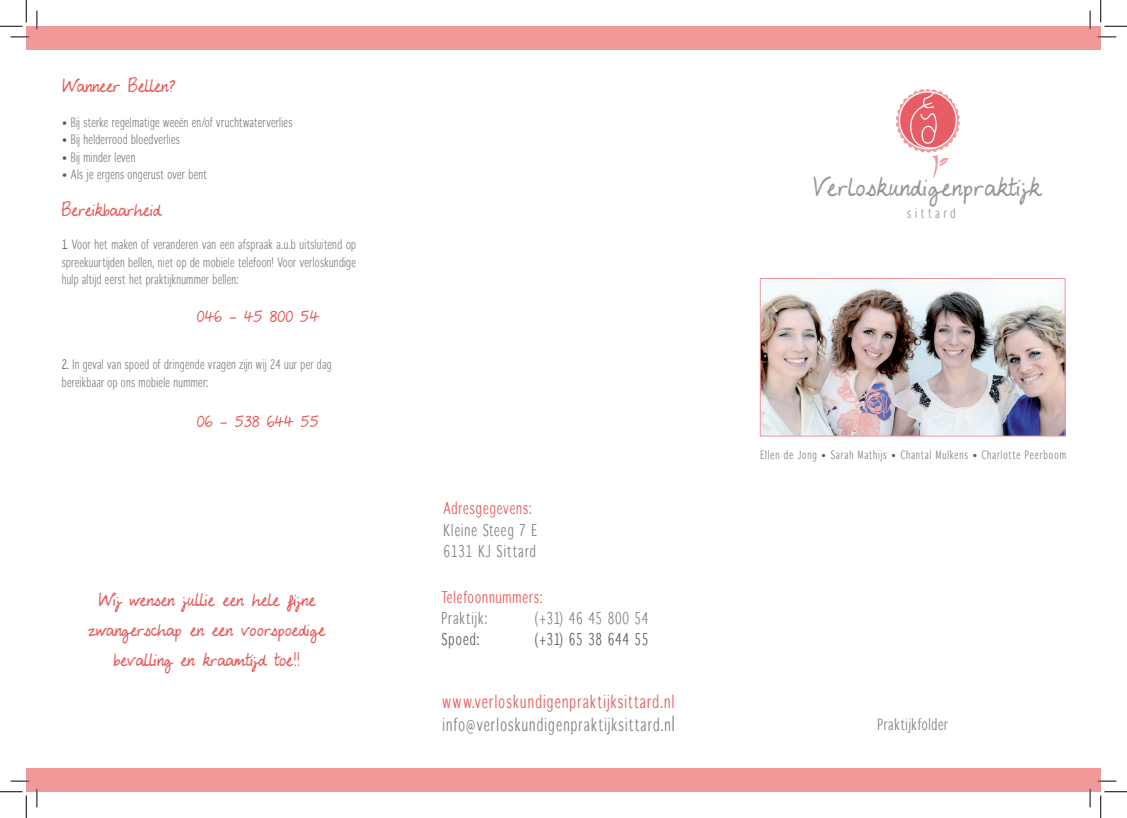
<style>
.page{position:relative;width:1127px;height:818px;background:#fff}
.page>*{position:absolute;margin:0;border:0;box-sizing:border-box;transform-origin:0 0}
.t1{font:23.12px "My Lucky Penny";letter-spacing:.035em;color:#969695}
.t2{font:17px "Winterthur Condensed";letter-spacing:.065em;color:#7e8083}
.t3{font:17px "Winterthur Condensed";letter-spacing:.07em;color:#e85756}
.t4{font:16.25px "My Lucky Penny";color:#e85756}
.t5{font:15.62px "Winterthur Condensed";letter-spacing:.055em;color:#7e8083}
.t6{font:15.62px "Winterthur Condensed";letter-spacing:.06em;color:#e85756}
.t7{font:15.62px "Winterthur Condensed";letter-spacing:.04em;color:#57585a}
.t8{font:15px "Winterthur Condensed";letter-spacing:.05em;color:#7e8083}
.t9{font:13.75px "My Lucky Penny";color:#e85756}
.t10{font:13px "Winterthur Condensed";letter-spacing:.28em;color:#969695}
.t11{font:12.5px/17.5px "Winterthur Condensed";letter-spacing:.025em;color:#808285;text-align:justify}
.t12{font:12.5px "Winterthur Condensed";letter-spacing:.02em;color:#7e8083}
.t13{font:11.12px "Winterthur Condensed";letter-spacing:.08em;color:#7e8083}
.s1{font-family:"PT Sans";color:#57585a}
.s2{color:#57585a}
.s3{font-size:19.5px}
</style>
<div class="page">
<svg style="left:896px;top:89px;width:63px;height:89px"></svg>
<img style="left:761px;top:280px;width:302px;height:154px">
<div style="left:759px;top:278px;width:306px;height:158px;border:1px solid #f3979e"></div>
<div style="left:381px;top:26px;width:719px;height:23px;background:#f19999"></div>
<div style="left:381px;top:769px;width:719px;height:23px;background:#f19999"></div>
<div style="left:26px;top:26px;width:355px;height:23px;background:#f19999"></div>
<div style="left:26px;top:769px;width:355px;height:23px;background:#f19999"></div>
<svg style="left:11px;top:36px;width:18px;height:2px"></svg>
<svg style="left:1097px;top:36px;width:18px;height:2px"></svg>
<svg style="left:11px;top:780px;width:18px;height:2px"></svg>
<svg style="left:1097px;top:780px;width:18px;height:2px"></svg>
<svg style="left:36px;top:11px;width:2px;height:18px"></svg>
<svg style="left:36px;top:788px;width:2px;height:19px"></svg>
<svg style="left:1089px;top:11px;width:1px;height:18px"></svg>
<svg style="left:1089px;top:788px;width:1px;height:19px"></svg>
<svg style="left:0;top:0;width:27px;height:27px"></svg>
<svg style="left:0;top:791px;width:27px;height:27px"></svg>
<svg style="left:1100px;top:0;width:26px;height:27px"></svg>
<svg style="left:1100px;top:791px;width:26px;height:27px"></svg>
<p class="t4" style="left:62px;top:72px;width:116px">Wanneer Bellen?</p>
<p class="t12" style="left:62px;top:114px;width:232px"><span class="s1">•</span> Bij sterke regelmatige weeën en/of vruchtwaterverlies</p>
<p class="t12" style="left:62px;top:132px;width:120px"><span class="s1">•</span> Bij helderrood bloedverlies</p>
<p class="t12" style="left:62px;top:149px;width:75px"><span class="s1">•</span> Bij minder leven</p>
<p class="t12" style="left:62px;top:167px;width:147px"><span class="s1">•</span> Als je ergens ongerust over bent</p>
<p class="t4" style="left:62px;top:196px;width:101px">Bereikbaarheid</p>
<p class="t11" style="left:62px;top:237px;width:296px"><span class="s2">1.</span> Voor het maken of veranderen van een afspraak a.u.b uitsluitend op spreekuurtijden bellen, niet op de mobiele telefoon! Voor verloskundige hulp altijd eerst het praktijknummer bellen:</p>
<p class="t9" style="left:197px;top:305px;width:124px">046 - 45 800 54</p>
<p class="t11" style="left:62px;top:357px;width:271px"><span class="s2">2.</span> In geval van spoed of dringende vragen zijn wij 24 uur per dag</p>
<p class="t11" style="left:62px;top:375px;width:148px">bereikbaar op ons mobiele nummer:</p>
<p class="t9" style="left:197px;top:410px;width:124px">06 - 538 644 55</p>
<p class="t4" style="left:98px;top:586px;width:219px">Wij wensen jullie een hele fijne</p>
<p class="t4" style="left:88px;top:616px;width:238px">zwangerschap en een voorspoedige</p>
<p class="t4" style="left:113px;top:646px;width:188px">bevalling en kraamtijd toe!!</p>
<p class="t6" style="left:443px;top:499px;width:90px">Adresgegevens:</p>
<p class="t5" style="left:443px;top:520px;width:95px">Kleine Steeg 7 E</p>
<p class="t5" style="left:443px;top:541px;width:94px">6131 KJ Sittard</p>
<p class="t6" style="left:441px;top:587px;width:103px">Telefoonnummers:</p>
<p class="t5" style="left:441px;top:608px;width:47px">Praktijk:</p>
<p class="t5" style="left:534px;top:608px;width:116px">(+31) 46 45 800 54</p>
<p class="t7" style="left:441px;top:629px;width:40px">Spoed:</p>
<p class="t7" style="left:534px;top:629px;width:116px">(+31) 65 38 644 55</p>
<p class="t3" style="left:442px;top:691px;width:233px">www.verloskundigenpraktijksittard.nl</p>
<p class="t2" style="left:442px;top:714px;width:233px">info@verloskundigenpraktijksittard.n<span class="s3">l</span></p>
<p class="t1" style="left:812px;top:167px;width:230px">Verloskundigenpraktijk</p>
<p class="t10" style="left:906px;top:205px;width:50px">sittard</p>
<p class="t13" style="left:760px;top:447px;width:307px">Ellen de Jong <span class="s1">•</span> Sarah Mathijs <span class="s1">•</span> Chantal Mulkens <span class="s1">•</span> Charlotte Peerboom</p>
<p class="t8" style="left:877px;top:715px;width:72px">Praktijkfolder</p>
</div>
